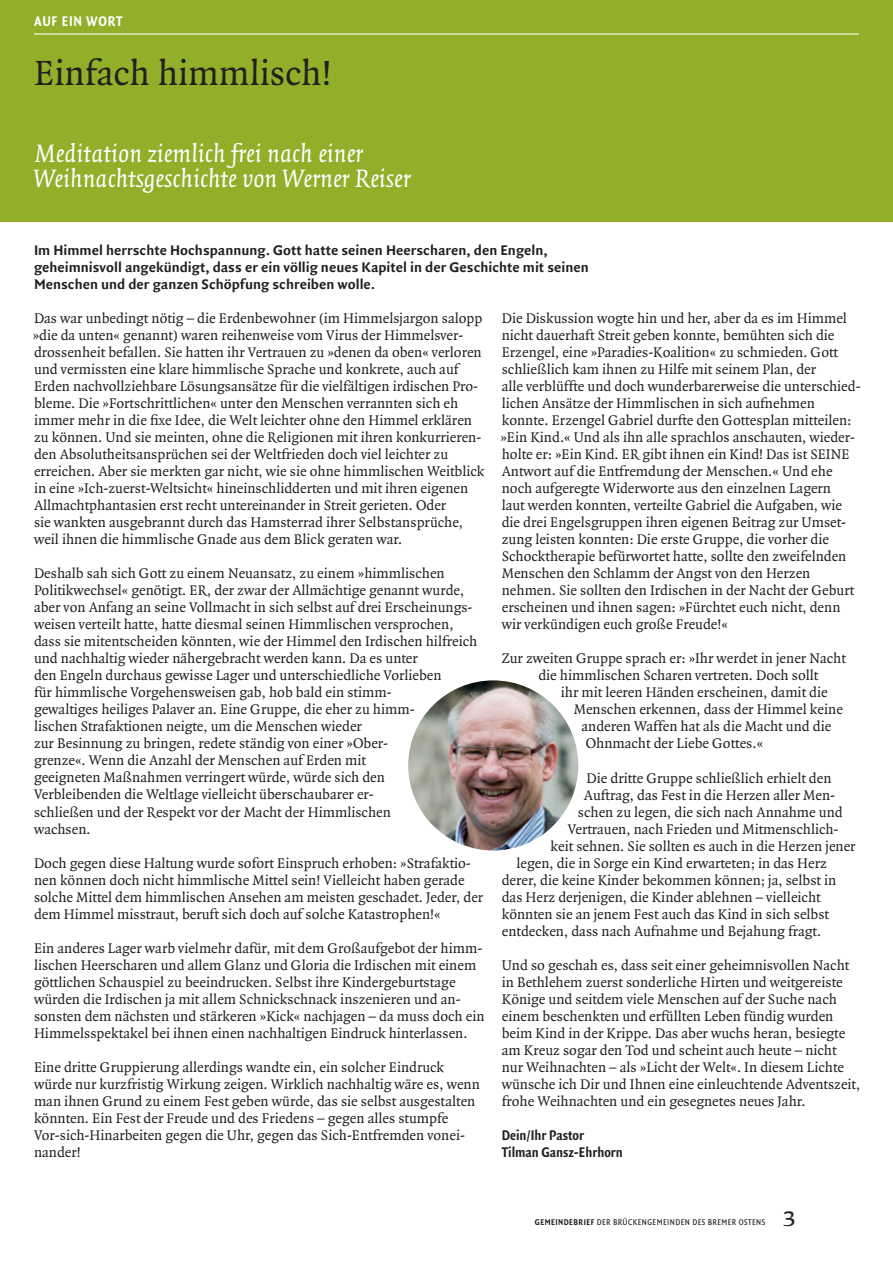
<style>
.page{position:relative;width:893px;height:1263px;background:#fff}
.page>*{position:absolute;margin:0;border:0;box-sizing:border-box;transform-origin:0 0}
.t1{font:37.5px "Quadraat";color:#231f20}
.t2{font:italic 27px/25.5px "Quadraat";color:#fff}
.t3{font:27px "Quadraat Small Caps";color:#231f20}
.t4{font:15px/17px "Quadraat";color:#231f20}
.t5{font:700 15px/17px "Quadraat Sans";color:#231f20}
.t6{font:700 15px/17px "Quadraat Sans Con";color:#231f20}
.t7{font:700 15px "Quadraat Sans Con";letter-spacing:.05em;color:#fff}
.t8{font:9px "Quadraat Sans Con";letter-spacing:.05em;color:#231f20}
.s1{font-weight:700}
</style>
<div class="page">
<div style="left:0;top:0;width:893px;height:221px;background:#92af2a"></div>
<hr style="left:34px;top:33px;width:825px;height:2px;background:#fff">
<img style="left:408px;top:680px;width:170px;height:170px;border-radius:50%">
<p class="t7" style="left:34px;top:15px;width:90px">AUF EIN WORT</p>
<h1 class="t1" style="left:34px;top:58px;width:299px">Einfach himmlisch!</h1>
<h2 class="t2" style="left:34px;top:142px;width:378px">Meditation ziemlich frei nach einer<br>Weihnachtsgeschichte von Werner Reiser</h2>
<p class="t5" style="left:34px;top:243px;width:556px">Im Himmel herrschte Hochspannung. Gott hatte seinen Heerscharen, den Engeln, geheimnisvoll angekündigt, dass er ein völlig neues Kapitel in der Geschichte mit seinen<br>Menschen und der ganzen Schöpfung schreiben wolle.</p>
<p class="t4" style="left:500px;top:311px;width:362px">Die Diskussion wogte hin und her, aber da es im Himmel nicht dauerhaft Streit geben konnte, bemühten sich die Erzengel, eine »Paradies-Koalition« zu schmieden. Gott schließlich kam ihnen zu Hilfe mit seinem Plan, der<br>alle verblüffte und doch wunderbarerweise die unterschied&shy;lichen Ansätze der Himmlischen in sich aufnehmen konnte. Erzengel Gabriel durfte den Gottesplan mitteilen: »Ein Kind.« Und als ihn alle sprachlos anschauten, wieder&shy;holte er: »Ein Kind. ER gibt ihnen ein Kind! Das ist SEINE Antwort auf die Entfremdung der Menschen.« Und ehe noch aufgeregte Widerworte aus den einzelnen Lagern<br>laut werden konnten, verteilte Gabriel die Aufgaben, wie die drei Engelsgruppen ihren eigenen Beitrag zur Umset&shy;zung leisten konnten: Die erste Gruppe, die vorher die Schocktherapie befürwortet hatte, sollte den zweifelnden Menschen den Schlamm der Angst von den Herzen nehmen. Sie sollten den Irdischen in der Nacht der Geburt erscheinen und ihnen sagen: »Fürchtet euch nicht, denn wir verkündigen euch große Freude!«</p>
<p class="t4" style="left:538px;top:651px;width:309px;text-indent:-37px">Zur zweiten Gruppe sprach er: »Ihr werdet in jener Nacht die himmlischen Scharen vertreten. Doch sollt</p>
<p class="t4" style="left:561px;top:685px;width:268px">ihr mit leeren Händen erscheinen, damit die</p>
<p class="t4" style="left:574px;top:702px;width:271px">Menschen erkennen, dass der Himmel keine</p>
<p class="t4" style="left:582px;top:719px;width:251px">anderen Waffen hat als die Macht und die</p>
<p class="t4" style="left:586px;top:736px;width:179px">Ohnmacht der Liebe Gottes.«</p>
<p class="t4" style="left:586px;top:770px;width:246px">Die dritte Gruppe schließlich erhielt den</p>
<p class="t4" style="left:584px;top:787px;width:253px">Auftrag, das Fest in die Herzen aller Men-</p>
<p class="t4" style="left:578px;top:804px;width:266px">schen zu legen, die sich nach Annahme und</p>
<p class="t4" style="left:568px;top:821px;width:272px">Vertrauen, nach Frieden und Mitmenschlich -</p>
<p class="t4" style="left:551px;top:838px;width:306px">keit sehnen. Sie sollten es auch in die Herzen jener</p>
<p class="t4" style="left:516px;top:855px;width:312px">legen, die in Sorge ein Kind erwarteten; in das Herz</p>
<p class="t4" style="left:502px;top:872px;width:336px">derer, die keine Kinder bekommen können; ja, selbst in</p>
<p class="t4" style="left:502px;top:889px;width:320px">das Herz derjenigen, die Kinder ablehnen – vielleicht</p>
<p class="t4" style="left:502px;top:906px;width:329px">könnten sie an jenem Fest auch das Kind in sich selbst</p>
<p class="t4" style="left:502px;top:923px;width:321px">entdecken, dass nach Aufnahme und Bejahung fragt.</p>
<p class="t4" style="left:502px;top:957px;width:360px">Und so geschah es, dass seit einer geheimnisvollen Nacht in Bethlehem zuerst sonderliche Hirten und weitgereiste Könige und seitdem viele Menschen auf der Suche nach einem beschenkten und erfüllten Leben fündig wurden beim Kind in der Krippe. Das aber wuchs heran, besiegte am Kreuz sogar den Tod und scheint auch heute – nicht nur Weihnachten – als »Licht der Welt«. In diesem Lichte wünsche ich Dir und Ihnen eine einleuchtende Adventszeit, frohe Weihnachten und ein gesegnetes neues Jahr.</p>
<p class="t6" style="left:502px;top:1127px;width:123px">Dein/Ihr Pastor<br>Tilman Gansz-Ehrhorn</p>
<p class="t4" style="left:33px;top:311px;width:453px">Das war unbedingt nötig – die Erdenbewohner (im Himmelsjargon salopp »die da unten« genannt) waren reihenweise vom Virus der Himmelsver&shy;drossenheit befallen. Sie hatten ihr Vertrauen zu »denen da oben« verloren und vermissten eine klare himmlische Sprache und konkrete, auch auf Erden nachvollziehbare Lösungsansätze für die vielfältigen irdischen Pro&shy;bleme. Die »Fortschrittlichen« unter den Menschen verrannten sich eh immer mehr in die fixe Idee, die Welt leichter ohne den Himmel erklären zu können. Und sie meinten, ohne die Religionen mit ihren konkurrieren&shy;den Absolutheitsansprüchen sei der Weltfrieden doch viel leichter zu erreichen. Aber sie merkten gar nicht, wie sie ohne himmlischen Weitblick in eine »Ich-zuerst-Weltsicht« hineinschlidderten und mit ihren eigenen Allmachtphantasien erst recht untereinander in Streit gerieten. Oder<br>sie wankten ausgebrannt durch das Hamsterrad ihrer Selbstansprüche, weil ihnen die himmlische Gnade aus dem Blick geraten war.</p>
<p class="t4" style="left:34px;top:566px;width:445px">Deshalb sah sich Gott zu einem Neuansatz, zu einem »himmlischen Politikwechsel« genötigt. ER, der zwar der Allmächtige genannt wurde, aber von Anfang an seine Vollmacht in sich selbst auf drei Erscheinungs&shy;weisen verteilt hatte, hatte diesmal seinen Himmlischen versprochen, dass sie mitentscheiden könnten, wie der Himmel den Irdischen hilfreich und nachhaltig wieder nähergebracht werden kann. Da es unter<br>den Engeln durchaus gewisse Lager und unterschiedliche Vorlieben<br>für himmlische Vorgehensweisen gab, hob bald ein stimm -<br>gewaltiges heiliges Palaver an. Eine Gruppe, die eher zu himm-<br>lischen Strafaktionen neigte, um die Menschen wieder<br>zur Besinnung zu bringen, redete ständig von einer »Ober-<br>grenze«. Wenn die Anzahl der Menschen auf Erden mit<br>geeigneten Maßnahmen verringert würde, würde sich den<br>Verbleibenden die Weltlage vielleicht überschaubarer er-<br>schließen und der Respekt vor der Macht der Himmlischen<br>wachsen.</p>
<p class="t4" style="left:34px;top:855px;width:451px">Doch gegen diese Haltung wurde sofort Einspruch erhoben: »Strafaktio&shy;nen können doch nicht himmlische Mittel sein! Vielleicht haben gerade solche Mittel dem himmlischen Ansehen am meisten geschadet. Jeder, der dem Himmel misstraut, beruft sich doch auf solche Katastrophen!«</p>
<p class="t4" style="left:34px;top:940px;width:452px">Ein anderes Lager warb vielmehr dafür, mit dem Großaufgebot der himm&shy;lischen Heerscharen und allem Glanz und Gloria die Irdischen mit einem göttlichen Schauspiel zu beeindrucken. Selbst ihre Kindergeburtstage würden die Irdischen ja mit allem Schnickschnack inszenieren und an&shy;sonsten dem nächsten und stärkeren »Kick« nachjagen – da muss doch ein Himmelsspektakel bei ihnen einen nachhaltigen Eindruck hinterlassen.</p>
<p class="t4" style="left:34px;top:1059px;width:447px">Eine dritte Gruppierung allerdings wandte ein, ein solcher Eindruck würde nur kurzfristig Wirkung zeigen. Wirklich nachhaltig wäre es, wenn man ihnen Grund zu einem Fest geben würde, das sie selbst ausgestalten könnten. Ein Fest der Freude und des Friedens – gegen alles stumpfe Vor-sich-Hinarbeiten gegen die Uhr, gegen das Sich-Entfremden vonei&shy;nander!</p>
<p class="t8" style="left:535px;top:1218px;width:232px"><span class="s1">GEMEINDEBRIEF</span> DER BRÜCKENGEMEINDEN DES BREMER OSTENS</p>
<h2 class="t3" style="left:782px;top:1199px;width:15px">3</h2>
</div>
